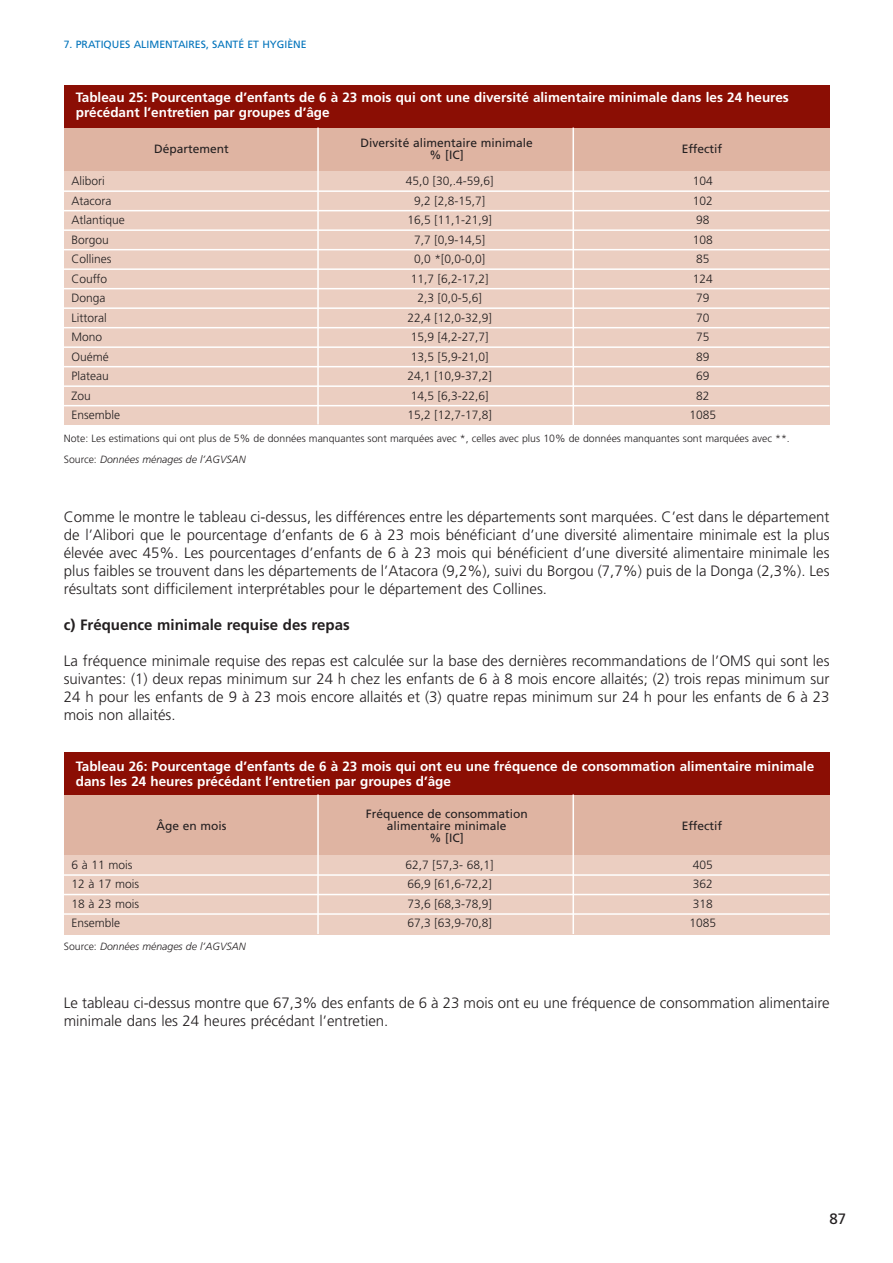
<style>
.page{position:relative;width:893px;height:1263px;background:#fff}
.page>*{position:absolute;margin:0;border:0;box-sizing:border-box;transform-origin:0 0}
.t1{font:300 15px/18px "Frutiger";color:#231f20;text-align:justify}
.t2{font:700 15px "Frutiger";color:#231f20}
.t3{font:15px "Frutiger";color:#231f20}
.t4{font:700 13.5px/15px "Frutiger";color:#fff}
.t5{font:300 12px "Frutiger";color:#231f20}
.t6{font:12px/12px "Frutiger";color:#231f20;text-align:center}
.t7{font:300 10.5px/21px "Frutiger";color:#231f20}
.t8{font:10.5px "Frutiger";color:#0073bb}
.t9{font:italic 300 10.5px "Frutiger";color:#231f20}
.s1{font-style:italic}
.s2{font-style:normal}
</style>
<div class="page">
<div style="left:64px;top:85px;width:765px;height:340px;background:#ebcec1"></div>
<div style="left:64px;top:86px;width:765px;height:85px;background:#dfb4a2"></div>
<hr style="left:64px;top:190px;width:765px;height:2px;background:#fff">
<hr style="left:64px;top:210px;width:765px;height:1px;background:#fff">
<hr style="left:64px;top:229px;width:765px;height:2px;background:#fff">
<hr style="left:64px;top:249px;width:765px;height:1px;background:#fff">
<hr style="left:64px;top:268px;width:765px;height:2px;background:#fff">
<hr style="left:64px;top:288px;width:765px;height:1px;background:#fff">
<hr style="left:64px;top:307px;width:765px;height:2px;background:#fff">
<hr style="left:64px;top:327px;width:765px;height:1px;background:#fff">
<hr style="left:64px;top:346px;width:765px;height:2px;background:#fff">
<hr style="left:64px;top:366px;width:765px;height:1px;background:#fff">
<hr style="left:64px;top:385px;width:765px;height:2px;background:#fff">
<hr style="left:64px;top:405px;width:765px;height:1px;background:#fff">
<div style="left:64px;top:85px;width:765px;height:43px;background:#8b0e04"></div>
<hr style="left:317px;top:128px;width:2px;height:296px;background:#fff">
<hr style="left:572px;top:128px;width:2px;height:297px;background:#fff">
<div style="left:64px;top:752px;width:765px;height:182px;background:#ebcec1"></div>
<div style="left:64px;top:752px;width:765px;height:103px;background:#dfb4a2"></div>
<hr style="left:64px;top:874px;width:765px;height:2px;background:#fff">
<hr style="left:64px;top:894px;width:765px;height:1px;background:#fff">
<hr style="left:64px;top:913px;width:765px;height:2px;background:#fff">
<div style="left:64px;top:752px;width:765px;height:42px;background:#8b0e04"></div>
<hr style="left:317px;top:795px;width:2px;height:139px;background:#fff">
<hr style="left:572px;top:795px;width:2px;height:139px;background:#fff">
<p class="t8" style="left:64px;top:40px;width:244px">7. PRATIQUES ALIMENTAIRES, SANTÉ ET HYGIÈNE</p>
<p class="t4" style="left:76px;top:91px;width:714px">Tableau 25: Pourcentage d’enfants de 6 à 23 mois qui ont une diversité alimentaire minimale dans les 24 heures précédant l’entretien par groupes d’âge</p>
<p class="t6" style="left:360px;top:138px;width:174px">Diversité alimentaire minimale % [IC]</p>
<p class="t6" style="left:154px;top:144px;width:76px">Département</p>
<p class="t6" style="left:681px;top:144px;width:42px">Effectif</p>
<p class="t5" style="left:71px;top:176px;width:35px">Alibori</p>
<p class="t5" style="left:406px;top:176px;width:89px">45,0 [30,.4-59,6]</p>
<p class="t5" style="left:693px;top:176px;width:22px">104</p>
<p class="t5" style="left:71px;top:196px;width:41px">Atacora</p>
<p class="t5" style="left:414px;top:196px;width:73px">9,2 [2,8-15,7]</p>
<p class="t5" style="left:693px;top:196px;width:22px">102</p>
<p class="t5" style="left:71px;top:215px;width:55px">Atlantique</p>
<p class="t5" style="left:407px;top:215px;width:86px">16,5 [11,1-21,9]</p>
<p class="t5" style="left:696px;top:215px;width:15px">98</p>
<p class="t5" style="left:71px;top:235px;width:39px">Borgou</p>
<p class="t5" style="left:414px;top:235px;width:73px">7,7 [0,9-14,5]</p>
<p class="t5" style="left:693px;top:235px;width:22px">108</p>
<p class="t5" style="left:71px;top:254px;width:41px">Collines</p>
<p class="t5" style="left:414px;top:254px;width:73px">0,0 *[0,0-0,0]</p>
<p class="t5" style="left:696px;top:254px;width:15px">85</p>
<p class="t5" style="left:71px;top:274px;width:37px">Couffo</p>
<p class="t5" style="left:411px;top:274px;width:79px">11,7 [6,2-17,2]</p>
<p class="t5" style="left:693px;top:274px;width:22px">124</p>
<p class="t5" style="left:71px;top:293px;width:36px">Donga</p>
<p class="t5" style="left:417px;top:293px;width:66px">2,3 [0,0-5,6]</p>
<p class="t5" style="left:696px;top:293px;width:15px">79</p>
<p class="t5" style="left:71px;top:313px;width:37px">Littoral</p>
<p class="t5" style="left:407px;top:313px;width:86px">22,4 [12,0-32,9]</p>
<p class="t5" style="left:696px;top:313px;width:15px">70</p>
<p class="t5" style="left:71px;top:332px;width:32px">Mono</p>
<p class="t5" style="left:411px;top:332px;width:79px">15,9 [4,2-27,7]</p>
<p class="t5" style="left:696px;top:332px;width:15px">75</p>
<p class="t5" style="left:71px;top:352px;width:39px">Ouémé</p>
<p class="t5" style="left:411px;top:352px;width:79px">13,5 [5,9-21,0]</p>
<p class="t5" style="left:696px;top:352px;width:15px">89</p>
<p class="t5" style="left:71px;top:371px;width:39px">Plateau</p>
<p class="t5" style="left:407px;top:371px;width:86px">24,1 [10,9-37,2]</p>
<p class="t5" style="left:696px;top:371px;width:15px">69</p>
<p class="t5" style="left:71px;top:391px;width:21px">Zou</p>
<p class="t5" style="left:411px;top:391px;width:79px">14,5 [6,3-22,6]</p>
<p class="t5" style="left:696px;top:391px;width:15px">82</p>
<p class="t5" style="left:71px;top:410px;width:50px">Ensemble</p>
<p class="t5" style="left:407px;top:410px;width:86px">15,2 [12,7-17,8]</p>
<p class="t5" style="left:689px;top:410px;width:28px">1085</p>
<p class="t7" style="left:64px;top:428px;width:727px">Note: Les estimations qui ont plus de 5% de données manquantes sont marquées avec *, celles avec plus 10% de données manquantes sont marquées avec **.<br>Source: <span class="s1">Données ménages de l’AGVSAN</span></p>
<p class="t1" style="left:64px;top:509px;width:767px">Comme le montre le tableau ci-dessus, les différences entre les départements sont marquées. C’est dans le département de l’Alibori que le pourcentage d’enfants de 6 à 23 mois bénéficiant d’une diversité alimentaire minimale est la plus élevée avec 45%. Les pourcentages d’enfants de 6 à 23 mois qui bénéficient d’une diversité alimentaire minimale les plus faibles se trouvent dans les départements de l’Atacora (9,2%), suivi du Borgou (7,7%) puis de la Donga (2,3%). Les résultats sont difficilement interprétables pour le département des Collines.</p>
<p class="t2" style="left:64px;top:619px;width:287px">c) Fréquence minimale requise des repas</p>
<p class="t1" style="left:64px;top:653px;width:767px">La fréquence minimale requise des repas est calculée sur la base des dernières recommandations de l’OMS qui sont les suivantes: (1) deux repas minimum sur 24 h chez les enfants de 6 à 8 mois encore allaités; (2) trois repas minimum sur 24 h pour les enfants de 9 à 23 mois encore allaités et (3) quatre repas minimum sur 24 h pour les enfants de 6 à 23 mois non allaités.</p>
<p class="t4" style="left:76px;top:760px;width:739px">Tableau 26: Pourcentage d’enfants de 6 à 23 mois qui ont eu une fréquence de consommation alimentaire minimale dans les 24 heures précédant l’entretien par groupes d’âge</p>
<p class="t6" style="left:365px;top:809px;width:163px">Fréquence de consommation alimentaire minimale<br>% [IC]</p>
<p class="t6" style="left:156px;top:821px;width:72px">Âge en mois</p>
<p class="t6" style="left:681px;top:821px;width:42px">Effectif</p>
<p class="t5" style="left:71px;top:860px;width:63px">6 à 11 mois</p>
<p class="t5" style="left:405px;top:860px;width:90px">62,7 [57,3- 68,1]</p>
<p class="t5" style="left:693px;top:860px;width:22px">405</p>
<p class="t5" style="left:71px;top:879px;width:69px">12 à 17 mois</p>
<p class="t5" style="left:407px;top:879px;width:86px">66,9 [61,6-72,2]</p>
<p class="t5" style="left:693px;top:879px;width:22px">362</p>
<p class="t5" style="left:71px;top:899px;width:69px">18 à 23 mois</p>
<p class="t5" style="left:407px;top:899px;width:86px">73,6 [68,3-78,9]</p>
<p class="t5" style="left:693px;top:899px;width:22px">318</p>
<p class="t5" style="left:71px;top:918px;width:50px">Ensemble</p>
<p class="t5" style="left:407px;top:918px;width:86px">67,3 [63,9-70,8]</p>
<p class="t5" style="left:689px;top:918px;width:28px">1085</p>
<p class="t9" style="left:64px;top:942px;width:183px"><span class="s2">Source:</span> Données ménages de l’AGVSAN</p>
<p class="t1" style="left:64px;top:995px;width:767px">Le tableau ci-dessus montre que 67,3% des enfants de 6 à 23 mois ont eu une fréquence de consommation alimentaire minimale dans les 24 heures précédant l’entretien.</p>
<p class="t3" style="left:829px;top:1213px;width:18px">87</p>
</div>
